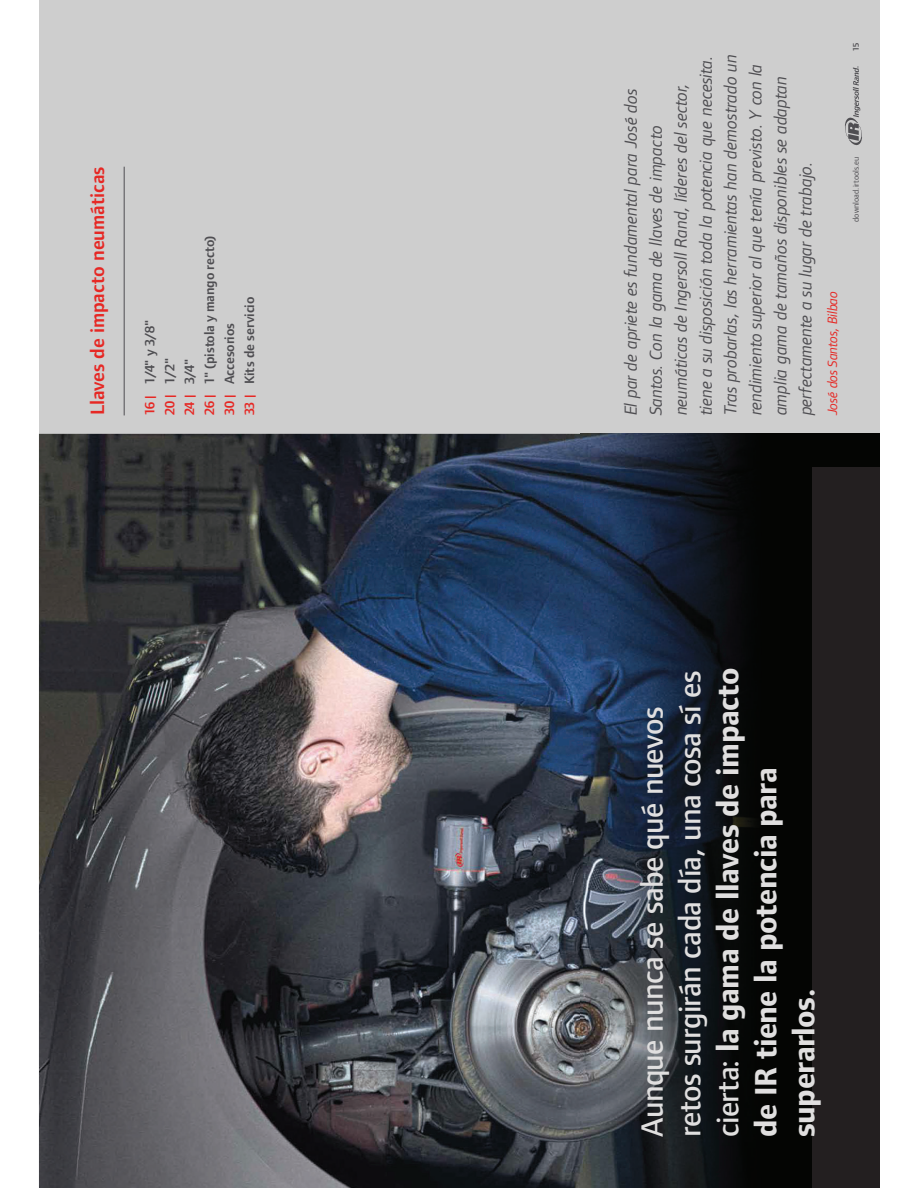
<style>
.page{position:relative;width:918px;height:1188px;background:#fff}
.page>*{position:absolute;margin:0;border:0;box-sizing:border-box;transform-origin:0 0}
.t1{font:500 31.95px/38px "Foundry Form Sans";letter-spacing:-.02em;color:#e0dfdf}
.t2{font:600 19.95px "Foundry Form Sans";color:#e62824}
.t3{font:18px/24.9px "Foundry Form Sansitalic";letter-spacing:-.01em;color:#4f4e52}
.t4{font:600 13.95px/20px "Foundry Form Sans";letter-spacing:-.01em;color:#4f4e52}
.t5{font:13.95px "Foundry Form Sansitalic";letter-spacing:-.015em;color:#e62824}
.t6{font:8.55px "Foundry Form Sans";color:#4f4e52}
.t7{font:600 8.55px "Foundry Form Sans";color:#4f4e52}
.s1{color:#e62824}
.s2{font-weight:700}
</style>
<div class="page">
<div style="left:39px;top:0;width:840px;height:1188px;background:#cecece"></div>
<svg style="left:845px;top:66px;width:17px;height:80px"></svg>
<img style="left:39px;top:434px;width:840px;height:754px">
<hr style="left:124px;top:167px;width:1px;height:248px;background:#4f4e52">
<p class="t2" style="left:90px;top:415px;width:250px;rotate:-90deg">Llaves de impacto neumáticas</p>
<p class="t4" style="left:141px;top:415px;width:181px;rotate:-90deg"><span class="s1">16 |</span> 1/4" y 3/8"<br><span class="s1">20 |</span> 1/2"<br><span class="s1">24 |</span> 3/4"<br><span class="s1">26 |</span> 1" (pistola y mango recto)<br><span class="s1">30 |</span> Accesorios<br><span class="s1">33 |</span> Kits de servicio</p>
<p class="t3" style="left:618px;top:415px;width:363px;rotate:-90deg">El par de apriete es fundamental para José dos Santos. Con la gama de llaves de impacto neumáticas de Ingersoll Rand, líderes del sector, tiene a su disposición toda la potencia que necesita.<br>Tras probarlas, las herramientas han demostrado un rendimiento superior al que tenía previsto. Y con la amplia gama de tamaños disponibles se adaptan perfectamente a su lugar de trabajo.</p>
<p class="t5" style="left:825px;top:415px;width:126px;rotate:-90deg">José dos Santos, Bilbao</p>
<p class="t7" style="left:853px;top:51px;width:10px;rotate:-90deg">15</p>
<p class="t6" style="left:853px;top:222px;width:67px;rotate:-90deg">download.irtools.eu</p>
<h1 class="t1" style="left:635px;top:1137px;width:471px;rotate:-90deg">Aunque nunca se sabe qué nuevos retos surgirán cada día, una cosa sí es cierta: <span class="s2">la gama de llaves de impacto de IR tiene la potencia para superarlos.</span></h1>
</div>
